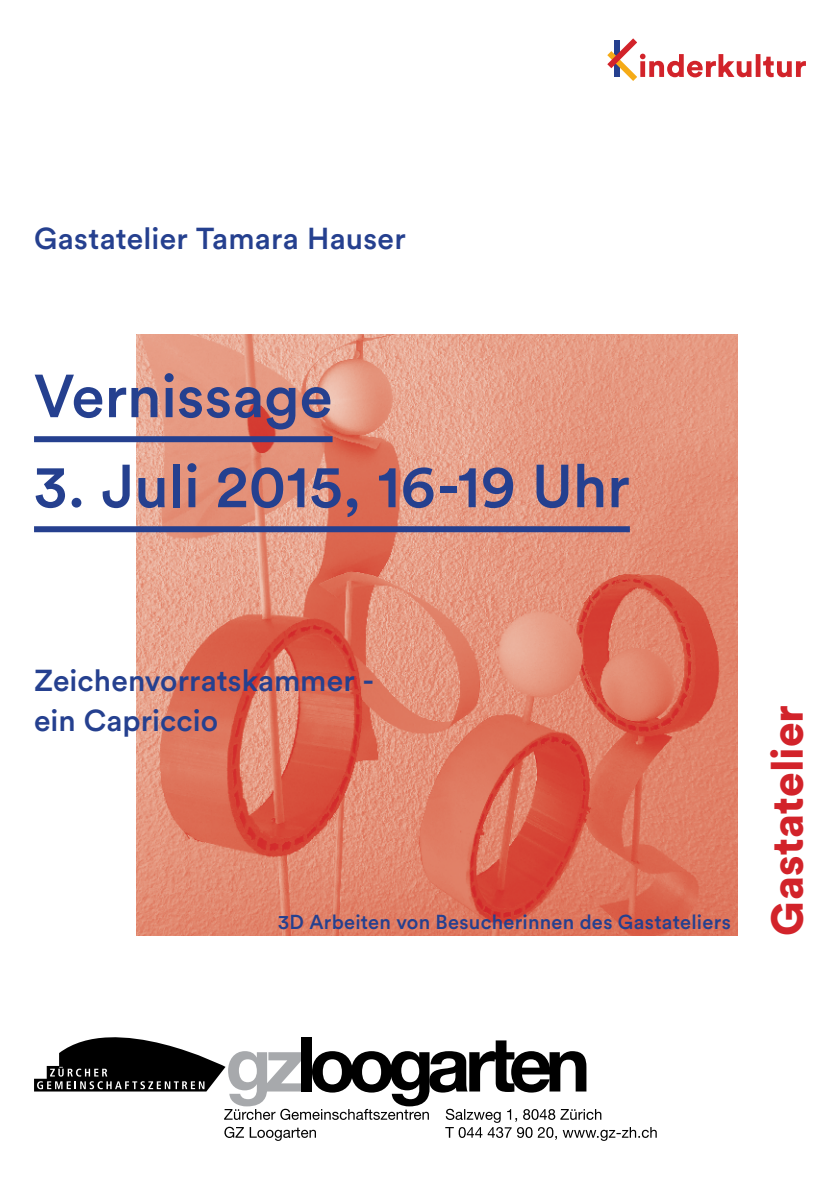
<style>
.page{position:relative;width:840px;height:1191px;background:#fff}
.page>*{position:absolute;margin:0;border:0;box-sizing:border-box;transform-origin:0 0}
.t1{font:500 60px "Circular Pro";color:#25408f}
.t2{font:900 44px "Circular Pro";letter-spacing:.005em;color:#d2232a}
.t3{font:500 30px/40px "Circular Pro";letter-spacing:.005em;color:#25408f}
.t4{font:500 20px "Circular Pro";letter-spacing:.015em;color:#25408f}
</style>
<div class="page">
<img style="left:136px;top:334px;width:601px;height:601px">
<svg style="left:607px;top:38px;width:198px;height:43px"></svg>
<div style="left:34px;top:436px;width:298px;height:6px;background:#25408f"></div>
<div style="left:34px;top:526px;width:595px;height:6px;background:#25408f"></div>
<svg style="left:34px;top:1037px;width:622px;height:103px"></svg>
<p class="t3" style="left:34px;top:217px;width:373px">Gastatelier Tamara Hauser</p>
<h1 class="t1" style="left:34px;top:355px;width:300px">Vernissage</h1>
<h1 class="t1" style="left:34px;top:445px;width:597px">3. Juli 2015, 16-19 Uhr</h1>
<p class="t3" style="left:34px;top:659px;width:341px">Zeichenvorratskammer - ein Capriccio</p>
<p class="t4" style="left:278px;top:908px;width:454px">3D Arbeiten von Besucherinnen des Gastateliers</p>
<h2 class="t2" style="left:756px;top:935px;width:232px;rotate:-90deg">Gastatelier</h2>
</div>
